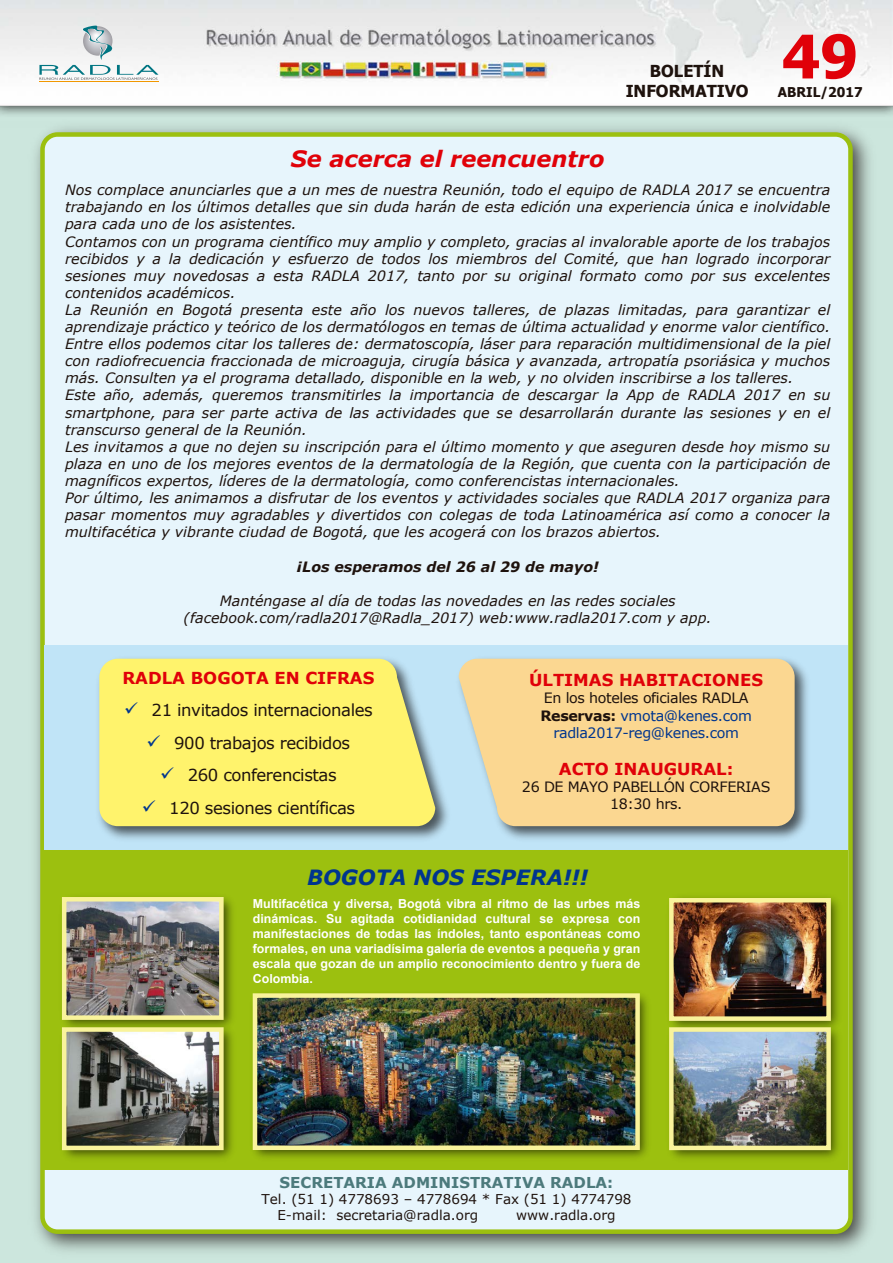
<style>
.page{position:relative;width:893px;height:1263px;background:#cce6dd}
.page>*{position:absolute;margin:0;border:0;box-sizing:border-box;transform-origin:0 0}
.t1{font:700 60px "Tahoma";color:#e00109}
.t2{font:italic 700 22.5px "Verdana";color:#e00109}
.t3{font:italic 700 21px "Verdana";color:#00358e}
.t4{font:16.5px "Verdana";letter-spacing:-.025em;color:#1e120d}
.t5{font:700 16.5px "Verdana";color:#e00109}
.t6{font:700 16.5px/19.8px "Tahoma";color:#1e120d;text-align:center}
.t7{font:700 15px "Verdana";color:#4c7a7c}
.t8{font:italic 14.25px/17.1px "Verdana";color:#1e120d}
.t9{font:14.25px/17.1px "Verdana";letter-spacing:-.025em;color:#00358e;text-align:center}
.t10{font:14.25px/17.1px "Verdana";letter-spacing:-.025em;color:#1e120d;text-align:center}
.t11{font:italic 700 14.25px "Verdana";color:#1e120d}
.t12{font:13.5px/16.2px "Verdana";color:#1e120d}
.t13{font:700 13.5px "Tahoma";color:#1e120d}
.t14{font:700 12.45px/15px "Arial";color:#fff;text-align:justify}
.s1{color:#00358e}
.s2{color:#1e120d}
.s3{font-weight:700;color:#1e120d}
</style>
<div class="page">
<img style="left:35px;top:128px;width:836px;height:1124px">
<div style="left:43px;top:134px;width:807px;height:1098px;background:#e7f5fc;border-radius:15px"></div>
<div style="left:40px;top:132px;width:813px;height:1102px;border:4px solid #9cc00f;border-radius:15px"></div>
<img style="left:0;top:0;width:893px;height:128px">
<hr style="left:40px;top:81px;width:119px;height:1px;background:#f19800">
<svg style="left:39px;top:26px;width:119px;height:54px;background:#dae2e4"></svg>
<div style="left:45px;top:646px;width:803px;height:204px;background:#c0e4f7"></div>
<div style="left:45px;top:850px;width:803px;height:320px;background:#9cc00f"></div>
<img style="left:98px;top:658px;width:350px;height:181px">
<svg style="left:99px;top:659px;width:336px;height:167px;background:#f9f072"></svg>
<img style="left:458px;top:658px;width:350px;height:181px">
<svg style="left:459px;top:659px;width:336px;height:167px;background:#f6d798"></svg>
<img style="left:669px;top:1036px;width:170px;height:123px">
<img style="left:674px;top:1036px;width:152px;height:109px">
<img style="left:671px;top:897px;width:168px;height:139px">
<img style="left:674px;top:903px;width:152px;height:113px">
<img style="left:252px;top:993px;width:396px;height:165px">
<img style="left:258px;top:998px;width:377px;height:147px">
<img style="left:224px;top:898px;width:9px;height:122px">
<img style="left:67px;top:902px;width:152px;height:113px">
<img style="left:62px;top:1020px;width:171px;height:139px">
<img style="left:67px;top:1032px;width:152px;height:113px">
<div style="left:62px;top:897px;width:162px;height:123px;border:4px solid #f9f39b"></div>
<div style="left:253px;top:993px;width:387px;height:157px;border:4px solid #f9f39b"></div>
<div style="left:62px;top:1027px;width:162px;height:123px;border:4px solid #f9f39b"></div>
<div style="left:669px;top:1027px;width:162px;height:123px;border:4px solid #f9f39b"></div>
<div style="left:669px;top:898px;width:162px;height:123px;border:4px solid #f9f39b"></div>
<p class="t6" style="left:626px;top:60px;width:124px">BOLETÍN<br>INFORMATIVO</p>
<h1 class="t1" style="left:782px;top:14px;width:78px">49</h1>
<p class="t13" style="left:778px;top:82px;width:86px">ABRIL/2017</p>
<h2 class="t2" style="left:291px;top:143px;width:315px">Se acerca el reencuentro</h2>
<p class="t8" style="left:65px;top:181px;width:767px">Nos complace anunciarles que a un mes de nuestra Reunión, todo el equipo de RADLA 2017 se encuentra trabajando en los últimos detalles que sin duda harán de esta edición una experiencia única e inolvidable para cada uno de los asistentes.<br>Contamos con un programa científico muy amplio y completo, gracias al invalorable aporte de los trabajos recibidos y a la dedicación y esfuerzo de todos los miembros del Comité, que han logrado incorporar sesiones muy novedosas a esta RADLA 2017, tanto por su original formato como por sus excelentes contenidos académicos.<br>La Reunión en Bogotá presenta este año los nuevos talleres, de plazas limitadas, para garantizar el aprendizaje práctico y teórico de los dermatólogos en temas de última actualidad y enorme valor científico.<br>Entre ellos podemos citar los talleres de: dermatoscopía, láser para reparación multidimensional de la piel con radiofrecuencia fraccionada de microaguja, cirugía básica y avanzada, artropatía psoriásica y muchos más. Consulten ya el programa detallado, disponible en la web, y no olviden inscribirse a los talleres.<br>Este año, además, queremos transmitirles la importancia de descargar la App de RADLA 2017 en su smartphone, para ser parte activa de las actividades que se desarrollarán durante las sesiones y en el transcurso general de la Reunión.<br>Les invitamos a que no dejen su inscripción para el último momento y que aseguren desde hoy mismo su plaza en uno de los mejores eventos de la dermatología de la Región, que cuenta con la participación de magníficos expertos, líderes de la dermatología, como conferencistas internacionales.<br>Por último, les animamos a disfrutar de los eventos y actividades sociales que RADLA 2017 organiza para pasar momentos muy agradables y divertidos con colegas de toda Latinoamérica así como a conocer la multifacética y vibrante ciudad de Bogotá, que les acogerá con los brazos abiertos.</p>
<p class="t11" style="left:296px;top:556px;width:304px">¡Los esperamos del 26 al 29 de mayo!</p>
<p class="t8" style="left:184px;top:592px;width:530px;text-align:center">Manténgase al día de todas las novedades en las redes sociales (facebook.com/radla2017@Radla_2017) web:www.radla2017.com y app.</p>
<p class="t5" style="left:122px;top:666px;width:254px">RADLA BOGOTA EN CIFRAS</p>
<p class="t4" style="left:124px;top:699px;width:250px"><span class="s1">✓</span> 21 invitados internacionales</p>
<p class="t4" style="left:147px;top:731px;width:205px"><span class="s1">✓</span> 900 trabajos recibidos</p>
<p class="t4" style="left:160px;top:764px;width:178px"><span class="s1">✓</span> 260 conferencistas</p>
<p class="t4" style="left:142px;top:796px;width:215px"><span class="s1">✓</span> 120 sesiones científicas</p>
<p class="t5" style="left:529px;top:669px;width:236px">ÚLTIMAS HABITACIONES</p>
<p class="t9" style="left:540px;top:689px;width:213px"><span class="s2">En los hoteles oficiales RADLA<br></span><span class="s3">Reservas:</span> vmota@kenes.com radla2017-reg@kenes.com</p>
<p class="t5" style="left:559px;top:757px;width:176px">ACTO INAUGURAL:</p>
<p class="t10" style="left:522px;top:778px;width:250px">26 DE MAYO PABELLÓN CORFERIAS<br>18:30 hrs.</p>
<h3 class="t3" style="left:307px;top:863px;width:283px">BOGOTA NOS ESPERA!!!</h3>
<p class="t14" style="left:253px;top:897px;width:389px">Multifacética y diversa, Bogotá vibra al ritmo de las urbes más dinámicas. Su agitada cotidianidad cultural se expresa con manifestaciones de todas las índoles, tanto espontáneas como formales, en una variadísima galería de eventos a pequeña y gran escala que gozan de un amplio reconocimiento dentro y fuera de Colombia.</p>
<p class="t7" style="left:280px;top:1171px;width:335px">SECRETARIA ADMINISTRATIVA RADLA:</p>
<p class="t12" style="left:277px;top:1190px;width:356px;text-indent:-16px">Tel. (51 1) 4778693 – 4778694 * Fax (51 1) 4774798<br>E-mail: secretaria@radla.org</p>
<p class="t12" style="left:516px;top:1207px;width:101px">www.radla.org</p>
</div>
